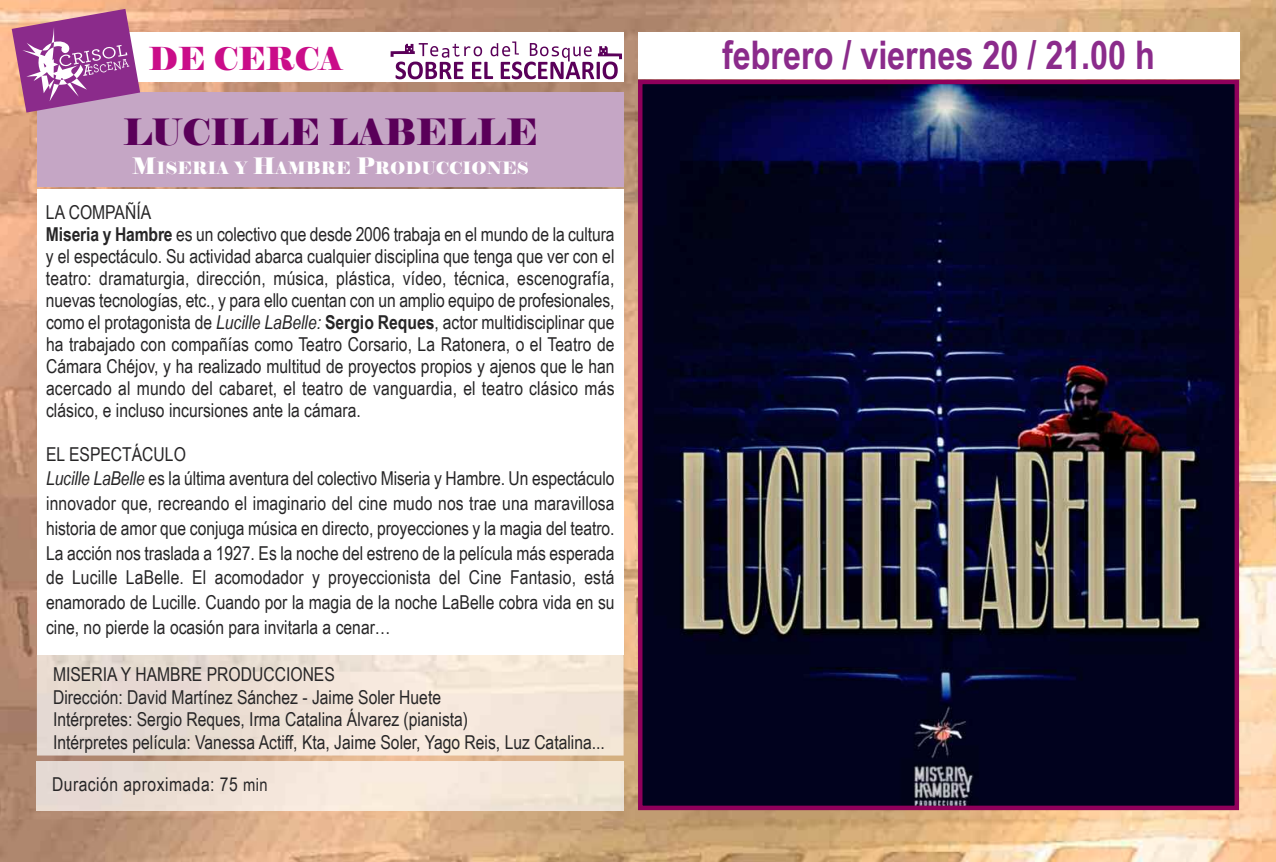
<style>
.page{position:relative;width:1276px;height:862px;background:#fff}
.page>*{position:absolute;margin:0;border:0;box-sizing:border-box;transform-origin:0 0}
.t1{font:700 39.38px "Arial Narrow";color:#8b2b8b}
.t2{font:36px "Elephant";color:#5a0059}
.t3{font:31.5px "Elephant";color:#ca0d89}
.t4{font:19.12px/22.1px "Arial Narrow";color:#272627}
.t5{font:19.12px "Arial Narrow";letter-spacing:.025em;color:#272627}
.t6{font:16.88px "Elephant";color:#fff}
.s1{font-size:22.5px}
.s2{font-weight:700}
.s3{font-style:italic}
.s4{font-size:18px}
</style>
<div class="page">
<img style="left:0;top:0;width:1276px;height:861px">
<div style="left:37px;top:189px;width:586px;height:465px;background:#fff"></div>
<img style="left:37px;top:654px;width:586px;height:101px">
<div style="left:638px;top:32px;width:601px;height:46px;background:#fff"></div>
<img style="left:37px;top:760px;width:586px;height:49px">
<img style="left:643px;top:85px;width:591px;height:719px">
<div style="left:638px;top:80px;width:601px;height:729px;border:4px solid #8f005b"></div>
<div style="left:37px;top:92px;width:586px;height:95px;background:#c5a6c5"></div>
<div style="left:37px;top:32px;width:586px;height:50px;background:#fff"></div>
<svg style="left:12px;top:9px;width:128px;height:103px"></svg>
<svg style="left:390px;top:41px;width:232px;height:38px"></svg>
<h3 class="t3" style="left:149px;top:40px;width:196px">DE CERCA</h3>
<h2 class="t2" style="left:123px;top:110px;width:416px">LUCILLE LABELLE</h2>
<p class="t6" style="left:132px;top:158px;width:398px"><span class="s1">M</span>ISERIA Y <span class="s1">H</span>AMBRE <span class="s1">P</span>RODUCCIONES</p>
<p class="t4" style="left:46px;top:201px;width:570px">LA COMPAÑÍA<br><span class="s2">Miseria y Hambre</span> es un colectivo que desde 2006 trabaja en el mundo de la cultura y el espectáculo. Su actividad abarca cualquier disciplina que tenga que ver con el teatro: dramaturgia, dirección, música, plástica, vídeo, técnica, escenografía, nuevas tecnologías, etc., y para ello cuentan con un amplio equipo de profesionales, como el protagonista de <span class="s3">Lucille LaBelle:</span> <span class="s2">Sergio Reques</span>, actor multidisciplinar que ha trabajado con compañías como Teatro Corsario, La Ratonera, o el Teatro de Cámara Chéjov, y ha realizado multitud de proyectos propios y ajenos que le han acercado al mundo del cabaret, el teatro de vanguardia, el teatro clásico más clásico, e incluso incursiones ante la cámara.</p>
<p class="t4" style="left:46px;top:441px;width:570px;line-height:24.8px">EL ESPECTÁCULO<br><span class="s3">Lucille LaBelle</span> es la última aventura del colectivo Miseria y Hambre. Un espectáculo innovador que, recreando el imaginario del cine mudo nos trae una maravillosa historia de amor que conjuga música en directo, proyecciones y la magia del teatro.<br>La acción nos traslada a 1927. Es la noche del estreno de la película más esperada de Lucille LaBelle. El acomodador y proyeccionista del Cine Fantasio, está enamorado de Lucille. Cuando por la magia de la noche LaBelle cobra vida en su cine, no pierde la ocasión para invitarla a cenar…</p>
<p class="t4" style="left:53px;top:662px;width:553px">MISERIA Y HAMBRE PRODUCCIONES<br>Dirección: David Martínez Sánchez - Jaime Soler Huete<br>Intérpretes: Sergio Reques, Irma Catalina Álvarez (pianista)<br>Intérpretes película: Vanessa Actiff, Kta, Jaime Soler, Yago Reis, Luz Catalina...</p>
<p class="t5" style="left:52px;top:772px;width:217px">Duración aproximada: 75 <span class="s4">min</span></p>
<h1 class="t1" style="left:722px;top:32px;width:434px">febrero / viernes 20 / 21.00 h</h1>
</div>
